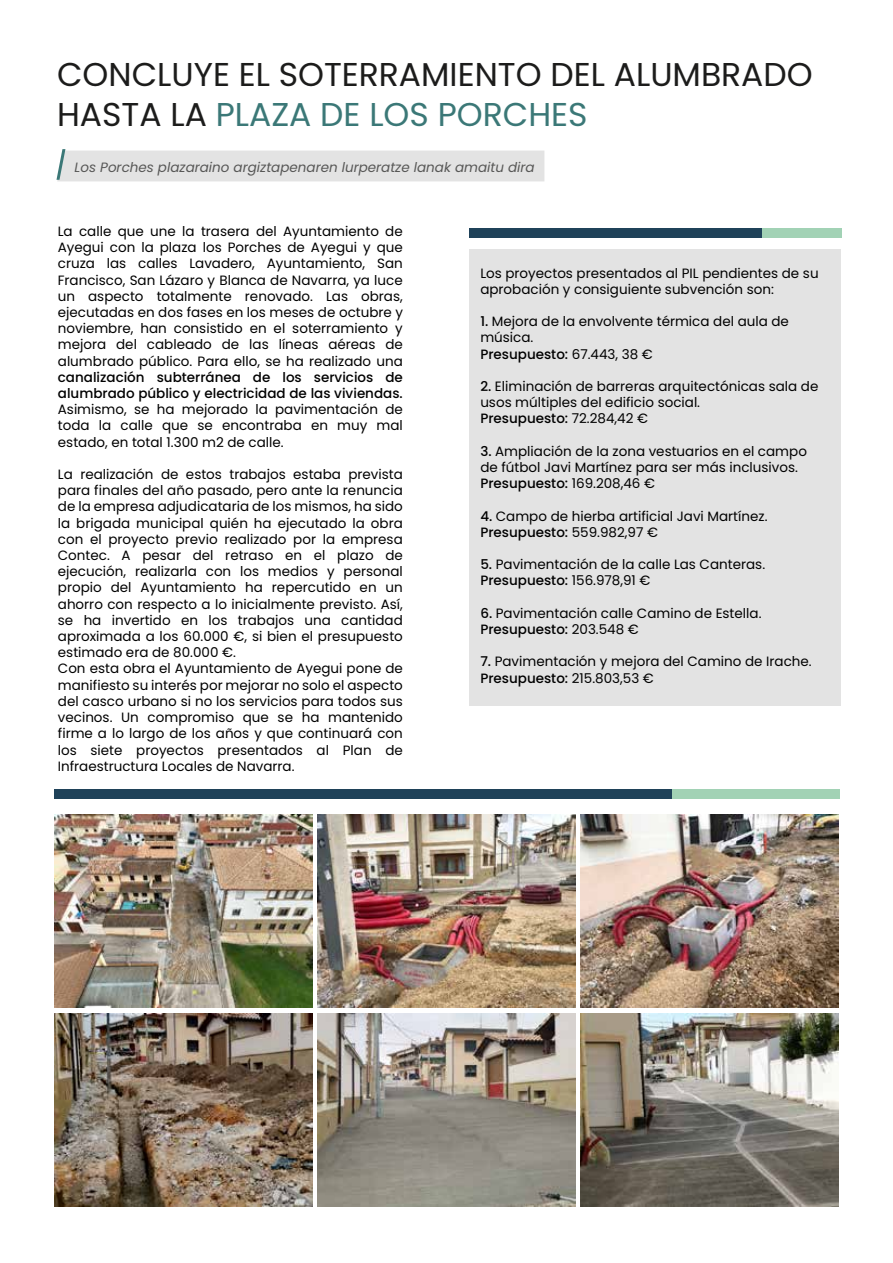
<style>
.page{position:relative;width:893px;height:1263px;background:#fff}
.page>*{position:absolute;margin:0;border:0;box-sizing:border-box;transform-origin:0 0}
.t1{font:33px/39.6px "Poppins";color:#1c1c1b}
.t2{font:13.5px/16.2px "Poppins";color:#000}
.t3{font:500 13.5px/16.2px "Poppins";color:#000}
.t4{font:italic 13.5px "Poppins";color:#575756}
.s1{color:#3b7877}
.s2{font-weight:500}
</style>
<div class="page">
<div style="left:469px;top:249px;width:372px;height:456px;background:#e3e3e3"></div>
<div style="left:54px;top:789px;width:786px;height:10px;background:#a2d2b5"></div>
<div style="left:54px;top:789px;width:617px;height:10px;background:#1f4259"></div>
<svg style="left:56px;top:149px;width:488px;height:32px;background:#e3e3e3"></svg>
<div style="left:469px;top:228px;width:372px;height:9px;background:#a2d2b5"></div>
<div style="left:469px;top:228px;width:293px;height:9px;background:#1f4259"></div>
<img style="left:55px;top:814px;width:258px;height:194px">
<img style="left:318px;top:814px;width:257px;height:194px">
<img style="left:581px;top:814px;width:257px;height:194px">
<img style="left:55px;top:1014px;width:257px;height:193px">
<img style="left:318px;top:1014px;width:257px;height:193px">
<img style="left:581px;top:1014px;width:257px;height:193px">
<h1 class="t1" style="left:57px;top:55px;width:757px">CONCLUYE EL SOTERRAMIENTO DEL ALUMBRADO<br>HASTA LA <span class="s1">PLAZA DE LOS PORCHES</span></h1>
<p class="t4" style="left:75px;top:161px;width:462px">Los Porches plazaraino argiztapenaren lurperatze lanak amaitu dira</p>
<p class="t2" style="left:58px;top:223px;width:347px;text-align:justify">La calle que une la trasera del Ayuntamiento de Ayegui con la plaza los Porches de Ayegui y que cruza las calles Lavadero, Ayuntamiento, San Francisco, San Lázaro y Blanca de Navarra, ya luce un aspecto totalmente renovado. Las obras, ejecutadas en dos fases en los meses de octubre y noviembre, han consistido en el soterramiento y mejora del cableado de las líneas aéreas de alumbrado público. Para ello, se ha realizado una</p>
<p class="t3" style="left:58px;top:370px;width:346px">canalización subterránea de los servicios de alumbrado público y electricidad de las viviendas.</p>
<p class="t2" style="left:58px;top:402px;width:347px;text-align:justify">Asimismo, se ha mejorado la pavimentación de toda la calle que se encontraba en muy mal estado, en total 1.300 m2 de calle.</p>
<p class="t2" style="left:58px;top:466px;width:347px">La realización de estos trabajos estaba prevista para finales del año pasado, pero ante la renuncia de la empresa adjudicataria de los mismos, ha sido la brigada municipal quién ha ejecutado la obra con el proyecto previo realizado por la empresa Contec. A pesar del retraso en el plazo de ejecución, realizarla con los medios y personal propio del Ayuntamiento ha repercutido en un ahorro con respecto a lo inicialmente previsto. Así, se ha invertido en los trabajos una cantidad aproximada a los 60.000 €, si bien el presupuesto estimado era de 80.000 €.<br>Con esta obra el Ayuntamiento de Ayegui pone de manifiesto su interés por mejorar no solo el aspecto del casco urbano si no los servicios para todos sus vecinos. Un compromiso que se ha mantenido firme a lo largo de los años y que continuará con los siete proyectos presentados al Plan de Infraestructura Locales de Navarra.</p>
<p class="t2" style="left:480px;top:265px;width:340px">Los proyectos presentados al PIL pendientes de su aprobación y consiguiente subvención son:</p>
<p class="t2" style="left:480px;top:314px;width:310px"><span class="s2">1.</span> Mejora de la envolvente térmica del aula de música.<br><span class="s2">Presupuesto:</span> 67.443, 38 €</p>
<p class="t2" style="left:480px;top:378px;width:340px"><span class="s2">2.</span> Eliminación de barreras arquitectónicas sala de usos múltiples del edificio social.<br><span class="s2">Presupuesto:</span> 72.284,42 €</p>
<p class="t2" style="left:480px;top:443px;width:328px"><span class="s2">3.</span> Ampliación de la zona vestuarios en el campo de fútbol Javi Martínez para ser más inclusivos.<br><span class="s2">Presupuesto:</span> 169.208,46 €</p>
<p class="t2" style="left:480px;top:508px;width:289px"><span class="s2">4.</span> Campo de hierba artificial Javi Martínez.<br><span class="s2">Presupuesto:</span> 559.982,97 €</p>
<p class="t2" style="left:480px;top:557px;width:286px"><span class="s2">5.</span> Pavimentación de la calle Las Canteras.<br><span class="s2">Presupuesto:</span> 156.978,91 €</p>
<p class="t2" style="left:480px;top:605px;width:283px"><span class="s2">6.</span> Pavimentación calle Camino de Estella.<br><span class="s2">Presupuesto:</span> 203.548 €</p>
<p class="t2" style="left:480px;top:654px;width:333px"><span class="s2">7.</span> Pavimentación y mejora del Camino de Irache.<br><span class="s2">Presupuesto:</span> 215.803,53 €</p>
</div>
